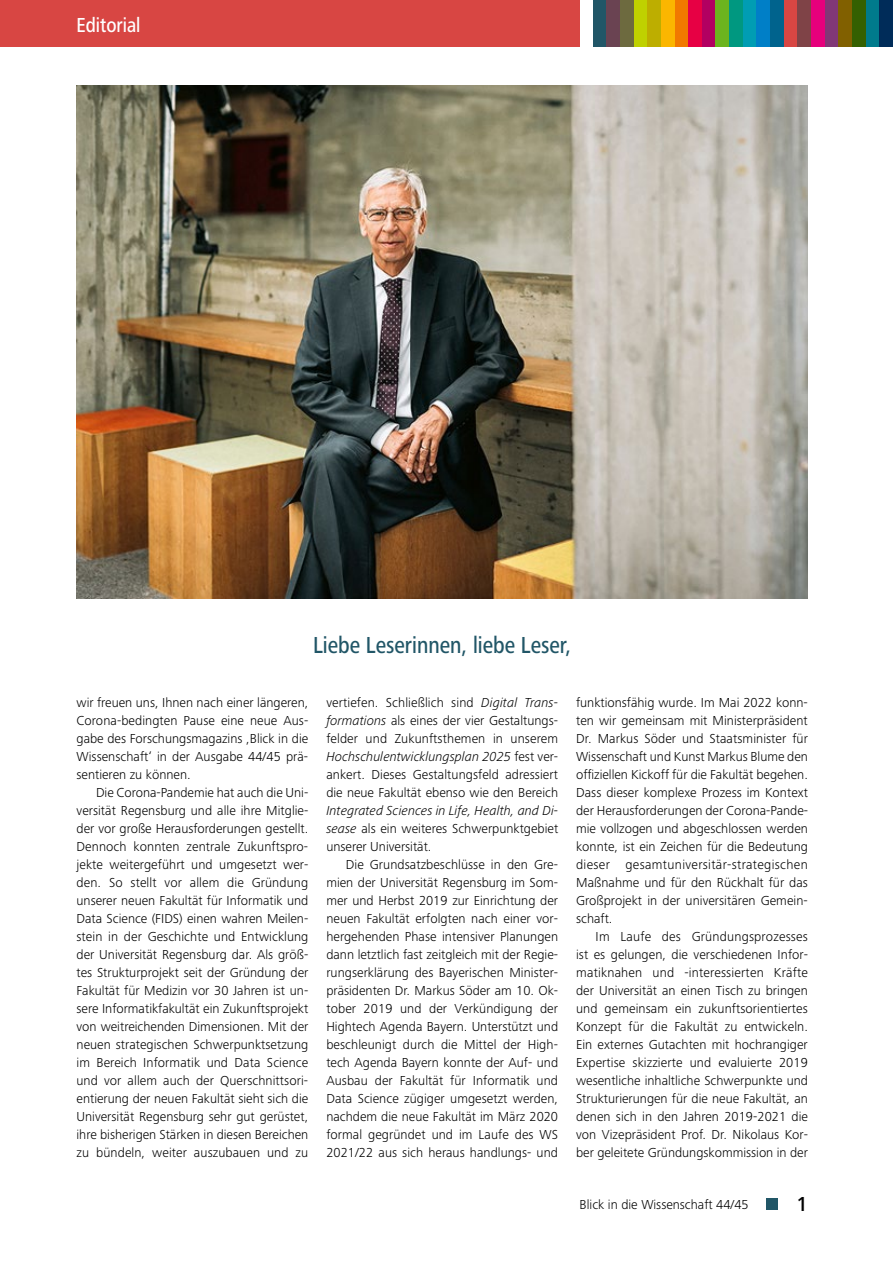
<style>
.page{position:relative;width:893px;height:1263px;background:#fff}
.page>*{position:absolute;margin:0;border:0;box-sizing:border-box;transform-origin:0 0}
.t1{font:500 24px "Frutiger Next LTW1 G";color:#215667;scale:.85 1}
.t2{font:500 21px "Frutiger Next LTW1 G";color:#fff;scale:.85 1}
.t3{font:500 21px "Frutiger Next LTW1 G";color:#000}
.t4{font:300 13.5px/18px "Frutiger Next LTW1 G";color:#000;text-align:justify}
.s1{font-style:italic}
</style>
<div class="page">
<div style="left:767px;top:1198px;width:11px;height:11px;background:#215667"></div>
<div style="left:593px;top:0;width:13px;height:47px;background:#215667"></div>
<div style="left:606px;top:0;width:14px;height:47px;background:#6a4352"></div>
<div style="left:620px;top:0;width:14px;height:47px;background:#6d6a3f"></div>
<div style="left:634px;top:0;width:13px;height:47px;background:#bfd100"></div>
<div style="left:647px;top:0;width:14px;height:47px;background:#bdae00"></div>
<div style="left:661px;top:0;width:14px;height:47px;background:#fbb600"></div>
<div style="left:675px;top:0;width:13px;height:47px;background:#f17900"></div>
<div style="left:688px;top:0;width:14px;height:47px;background:#e70044"></div>
<div style="left:702px;top:0;width:14px;height:47px;background:#b20061"></div>
<div style="left:716px;top:0;width:13px;height:47px;background:#6cb41e"></div>
<div style="left:729px;top:0;width:14px;height:47px;background:#009880"></div>
<div style="left:743px;top:0;width:14px;height:47px;background:#009db3"></div>
<div style="left:757px;top:0;width:13px;height:47px;background:#007fc7"></div>
<div style="left:770px;top:0;width:14px;height:47px;background:#00638d"></div>
<div style="left:784px;top:0;width:13px;height:47px;background:#d84643"></div>
<div style="left:797px;top:0;width:14px;height:47px;background:#7f4347"></div>
<div style="left:811px;top:0;width:14px;height:47px;background:#e6007c"></div>
<div style="left:825px;top:0;width:13px;height:47px;background:#813776"></div>
<div style="left:838px;top:0;width:14px;height:47px;background:#816000"></div>
<div style="left:852px;top:0;width:14px;height:47px;background:#346001"></div>
<div style="left:866px;top:0;width:13px;height:47px;background:#007b8c"></div>
<div style="left:879px;top:0;width:14px;height:47px;background:#002c59"></div>
<div style="left:0;top:0;width:579px;height:47px;background:#d84643"></div>
<img style="left:77px;top:85px;width:731px;height:514px">
<h2 class="t2" style="left:77px;top:13px;width:77px">Editorial</h2>
<h1 class="t1" style="left:313px;top:631px;width:305px">Liebe Leserinnen, liebe Leser,</h1>
<p class="t4" style="left:77px;top:693px;width:233px">wir freuen uns, Ihnen nach einer längeren, Corona-bedingten Pause eine neue Aus&shy;gabe des Forschungsmagazins ‚Blick in die Wissenschaft‘ in der Ausgabe 44/45 prä&shy;sentieren zu können.</p>
<p class="t4" style="left:77px;top:783px;width:233px;text-indent:19px">Die Corona-Pandemie hat auch die Uni&shy;versität Regensburg und alle ihre Mitglie&shy;der vor große Herausforderungen gestellt.<br>Dennoch konnten zentrale Zukunftspro&shy;jekte weitergeführt und umgesetzt wer&shy;den. So stellt vor allem die Gründung unserer neuen Fakultät für Informatik und Data Science (FIDS) einen wahren Meilen&shy;stein in der Geschichte und Entwicklung der Universität Regensburg dar. Als größ&shy;tes Strukturprojekt seit der Gründung der Fakultät für Medizin vor 30 Jahren ist un&shy;sere Informatikfakultät ein Zukunftsprojekt von weitreichenden Dimensionen. Mit der neuen strategischen Schwerpunktsetzung im Bereich Informatik und Data Science und vor allem auch der Querschnittsori&shy;entierung der neuen Fakultät sieht sich die Universität Regensburg sehr gut gerüstet, ihre bisherigen Stärken in diesen Bereichen zu bündeln, weiter auszubauen und zu</p>
<p class="t4" style="left:326px;top:693px;width:233px">vertiefen. Schließlich sind <span class="s1">Digital Trans&shy;formations</span> als eines der vier Gestaltungs&shy;felder und Zukunftsthemen in unserem <span class="s1">Hochschulentwicklungsplan 2025</span> fest ver&shy;ankert. Dieses Gestaltungsfeld adressiert die neue Fakultät ebenso wie den Bereich</p>
<p class="t4" style="left:326px;top:801px;width:233px"><span class="s1">Integrated Sciences in Life, Health, and Di&shy;sease</span> als ein weiteres Schwerpunktgebiet unserer Universität.</p>
<p class="t4" style="left:326px;top:855px;width:233px;text-indent:19px">Die Grundsatzbeschlüsse in den Gre&shy;mien der Universität Regensburg im Som&shy;mer und Herbst 2019 zur Einrichtung der neuen Fakultät erfolgten nach einer vor&shy;hergehenden Phase intensiver Planungen dann letztlich fast zeitgleich mit der Regie&shy;rungserklärung des Bayerischen Minister&shy;präsidenten Dr. Markus Söder am 10. Ok&shy;tober 2019 und der Verkündigung der Hightech Agenda Bayern. Unterstützt und beschleunigt durch die Mittel der High&shy;tech Agenda Bayern konnte der Auf- und Ausbau der Fakultät für Informatik und Data Science zügiger umgesetzt werden, nachdem die neue Fakultät im März 2020 formal gegründet und im Laufe des WS 2021/22 aus sich heraus handlungs- und</p>
<p class="t4" style="left:576px;top:693px;width:233px">funktionsfähig wurde. Im Mai 2022 konn&shy;ten wir gemeinsam mit Ministerpräsident Dr. Markus Söder und Staatsminister für Wissenschaft und Kunst Markus Blume den offiziellen Kickoff für die Fakultät begehen.<br>Dass dieser komplexe Prozess im Kontext der Herausforderungen der Corona-Pande&shy;mie vollzogen und abgeschlossen werden konnte, ist ein Zeichen für die Bedeutung dieser gesamtuniversitär-strategischen Maßnahme und für den Rückhalt für das Großprojekt in der universitären Gemein&shy;schaft.</p>
<p class="t4" style="left:576px;top:927px;width:233px;text-indent:19px">Im Laufe des Gründungsprozesses ist es gelungen, die verschiedenen Infor&shy;matiknahen und -interessierten Kräfte der Universität an einen Tisch zu bringen und gemeinsam ein zukunftsorientiertes Konzept für die Fakultät zu entwickeln.<br>Ein externes Gutachten mit hochrangiger Expertise skizzierte und evaluierte 2019 wesentliche inhaltliche Schwerpunkte und Strukturierungen für die neue Fakultät, an denen sich in den Jahren 2019-2021 die von Vizepräsident Prof. Dr. Nikolaus Kor&shy;ber geleitete Gründungskommission in der</p>
<p class="t4" style="left:580px;top:1195px;width:171px">Blick in die Wissenschaft 44/45</p>
<h2 class="t3" style="left:796px;top:1192px;width:13px">1</h2>
</div>
